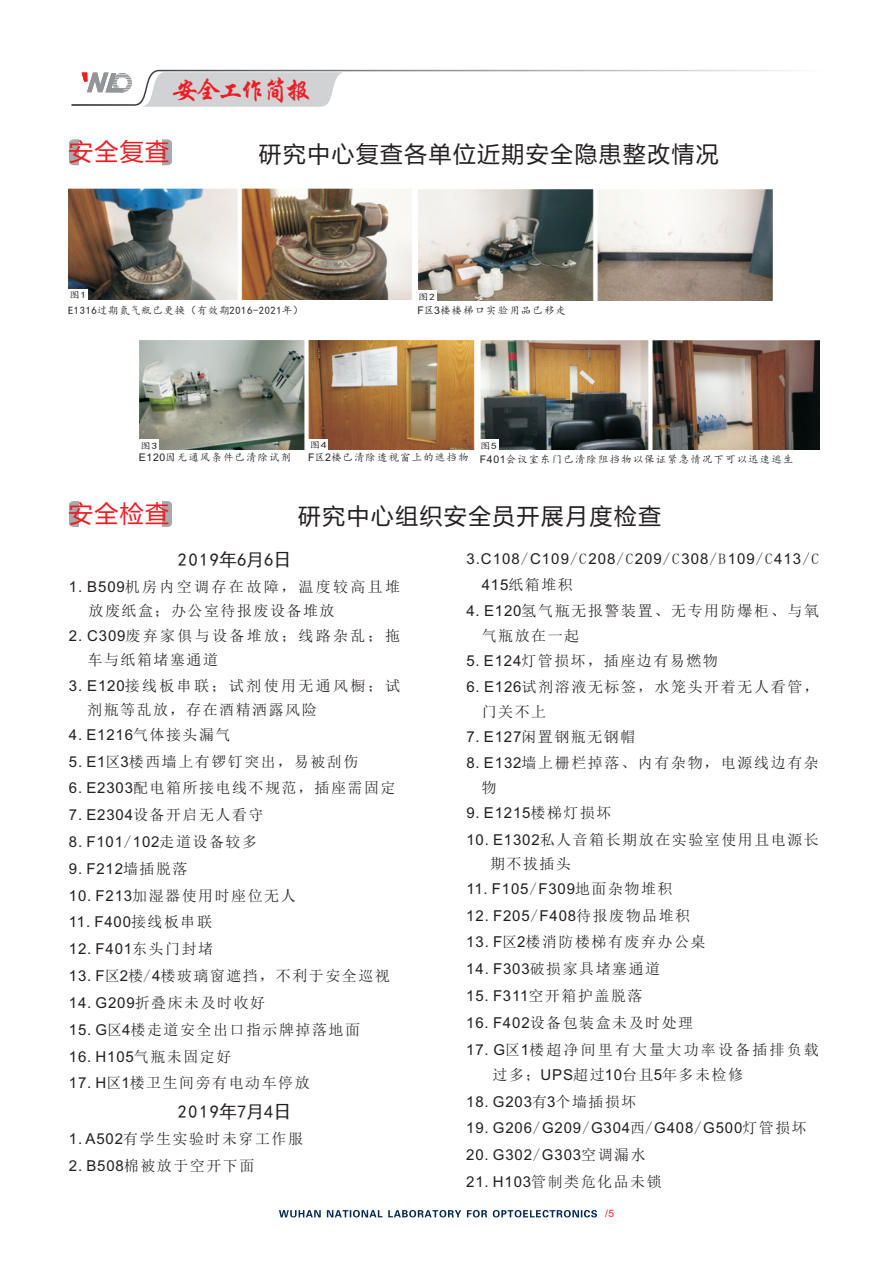
<style>
.page{position:relative;width:893px;height:1263px;background:#fff}
.page>*{position:absolute;margin:0;border:0;box-sizing:border-box;transform-origin:0 0}
.t1{font:27px "ST Xingkai";letter-spacing:-.165em;color:#ee1d23}
.t2{font:24px "Microsoft Ya Hei";letter-spacing:.06em;color:#ee1d23}
.t3{font:22.5px "Microsoft Ya Hei";letter-spacing:.08em;color:#231f20}
.t4{font:18px "Sim Hei";color:#231f20}
.t5{font:15px "Sim Sun";letter-spacing:.1em;color:#231f20}
.t6{font:15px "Arial";letter-spacing:.055em;color:#231f20}
.t7{font:15px "Sim Sun";letter-spacing:.155em;color:#231f20}
.t8{font:15px/25.2px "Sim Sun";letter-spacing:.145em;color:#231f20}
.t9{font:10.5px "Kai Ti";letter-spacing:.1em;color:#231f20}
.t10{font:10.5px "Kai Ti";letter-spacing:.06em;color:#231f20}
.t11{font:10.2px "Arial";color:#ee1d23}
.t12{font:9px "Kai Ti";color:#231f20;scale:1.29 1}
.s1{font-family:"Arial"}
.s2{font-family:"Sim Sun"}
</style>
<div class="page">
<img style="left:140px;top:340px;width:335px;height:109px">
<img style="left:480px;top:340px;width:339px;height:109px">
<img style="left:418px;top:189px;width:354px;height:111px">
<img style="left:69px;top:189px;width:343px;height:110px">
<svg style="left:71px;top:70px;width:725px;height:37px"></svg>
<svg style="left:279px;top:1210px;width:318px;height:7px"></svg>
<svg style="left:69px;top:501px;width:103px;height:26px"></svg>
<div style="left:79px;top:500px;width:82px;height:29px;background:#fff"></div>
<svg style="left:69px;top:139px;width:103px;height:26px"></svg>
<div style="left:79px;top:138px;width:82px;height:29px;background:#fff"></div>
<div style="left:68px;top:289px;width:20px;height:10px;background:#fff"></div>
<div style="left:139px;top:440px;width:20px;height:10px;background:#fff"></div>
<div style="left:479px;top:439px;width:19px;height:11px;background:#fff"></div>
<div style="left:417px;top:291px;width:19px;height:10px;background:#fff"></div>
<div style="left:308px;top:439px;width:20px;height:10px;background:#fff"></div>
<h1 class="t1" style="left:171px;top:77px;width:141px">安全工作简报</h1>
<h2 class="t2" style="left:69px;top:141px;width:102px">安全复查</h2>
<h3 class="t3" style="left:259px;top:144px;width:461px">研究中心复查各单位近期安全隐患整改情况</h3>
<p class="t12" style="left:69px;top:291px;width:15px">图1</p>
<p class="t12" style="left:417px;top:292px;width:15px">图2</p>
<p class="t10" style="left:68px;top:305px;width:237px">E1316过期氮气瓶已更换（有效期2016-2021年）</p>
<p class="t9" style="left:417px;top:305px;width:150px"><span class="s1">F</span>区<span class="s1">3</span>楼楼梯口实验用品已移走</p>
<p class="t12" style="left:309px;top:440px;width:15px">图4</p>
<p class="t12" style="left:140px;top:441px;width:15px">图3</p>
<p class="t12" style="left:479px;top:441px;width:15px">图5</p>
<p class="t9" style="left:139px;top:452px;width:154px"><span class="s1">E120</span>因无通风条件已清除试剂</p>
<p class="t9" style="left:480px;top:454px;width:315px"><span class="s1">F401</span>会议室东门已清除阻挡物以保证紧急情况下可以迅速逃生</p>
<p class="t9" style="left:308px;top:452px;width:162px"><span class="s1">F</span>区<span class="s1">2</span>楼已清除透视窗上的遮挡物</p>
<h2 class="t2" style="left:69px;top:502px;width:102px">安全检查</h2>
<h3 class="t3" style="left:298px;top:506px;width:364px">研究中心组织安全员开展月度检查</h3>
<p class="t4" style="left:178px;top:551px;width:115px">2019年6月6日</p>
<p class="t6" style="left:466px;top:553px;width:354px">3.C108<span class="s2">/</span>C109<span class="s2">/C</span>208<span class="s2">/C</span>209<span class="s2">/C</span>308<span class="s2">/B</span>109<span class="s2">/C</span>413<span class="s2">/C</span></p>
<p class="t7" style="left:69px;top:579px;width:333px"><span class="s1">1. B509</span>机房内空调存在故障，温度较高且堆</p>
<p class="t5" style="left:482px;top:577px;width:93px"><span class="s1">415</span>纸箱堆积</p>
<p class="t5" style="left:89px;top:603px;width:247px">放废纸盒；办公室待报废设备堆放</p>
<p class="t5" style="left:466px;top:603px;width:354px"><span class="s1">4. E120</span>氢气瓶无报警装置、无专用防爆柜、与氧</p>
<p class="t7" style="left:69px;top:628px;width:333px"><span class="s1">2. C309</span>废弃家俱与设备堆放；线路杂乱；拖</p>
<p class="t5" style="left:482px;top:628px;width:99px">气瓶放在一起</p>
<p class="t5" style="left:88px;top:652px;width:132px">车与纸箱堵塞通道</p>
<p class="t5" style="left:466px;top:653px;width:253px"><span class="s1">5. E124</span>灯管损坏，插座边有易燃物</p>
<p class="t7" style="left:69px;top:678px;width:333px"><span class="s1">3. E120</span>接线板串联；试剂使用无通风橱；试</p>
<p class="t5" style="left:466px;top:679px;width:354px"><span class="s1">6. E126</span>试剂溶液无标签，水笼头开着无人看管，</p>
<p class="t5" style="left:87px;top:702px;width:231px">剂瓶等乱放，存在酒精洒露风险</p>
<p class="t5" style="left:482px;top:704px;width:66px">门关不上</p>
<p class="t6" style="left:69px;top:729px;width:163px">4. E1216<span class="s2">气体接头漏气</span></p>
<p class="t5" style="left:466px;top:729px;width:171px"><span class="s1">7. E127</span>闲置钢瓶无钢帽</p>
<p class="t5" style="left:69px;top:754px;width:291px"><span class="s1">5. E1</span>区<span class="s1">3</span>楼西墙上有锣钉突出，易被刮伤</p>
<p class="t5" style="left:466px;top:756px;width:354px"><span class="s1">8. E132</span>墙上栅栏掉落、内有杂物，电源线边有杂</p>
<p class="t5" style="left:69px;top:780px;width:328px"><span class="s1">6. E2303</span>配电箱所接电线不规范，插座需固定</p>
<p class="t5" style="left:482px;top:780px;width:16px">物</p>
<p class="t5" style="left:69px;top:807px;width:196px"><span class="s1">7. E2304</span>设备开启无人看守</p>
<p class="t6" style="left:466px;top:807px;width:147px">9. E1215<span class="s2">楼梯灯损坏</span></p>
<p class="t6" style="left:69px;top:836px;width:190px">8. F101<span class="s2">/</span>102<span class="s2">走道设备较多</span></p>
<p class="t5" style="left:466px;top:832px;width:354px"><span class="s1">10. E1302</span>私人音箱长期放在实验室使用且电源长</p>
<p class="t6" style="left:69px;top:863px;width:120px">9. F212<span class="s2">墙插脱落</span></p>
<p class="t5" style="left:490px;top:856px;width:82px">期不拔插头</p>
<p class="t5" style="left:69px;top:888px;width:228px"><span class="s1">10. F213</span>加湿器使用时座位无人</p>
<p class="t6" style="left:466px;top:883px;width:208px">11. F105<span class="s2">/</span>F309<span class="s2">地面杂物堆积</span></p>
<p class="t6" style="left:69px;top:916px;width:145px">11. F400<span class="s2">接线板串联</span></p>
<p class="t6" style="left:466px;top:910px;width:225px">12. F205<span class="s2">/</span>F408<span class="s2">待报废物品堆积</span></p>
<p class="t6" style="left:69px;top:943px;width:146px">12. F401<span class="s2">东头门封堵</span></p>
<p class="t5" style="left:466px;top:934px;width:241px"><span class="s1">13. F</span>区<span class="s1">2</span>楼消防楼梯有废弃办公桌</p>
<p class="t5" style="left:69px;top:968px;width:323px"><span class="s1">13. F</span>区<span class="s1">2</span>楼/<span class="s1">4</span>楼玻璃窗遮挡，不利于安全巡视</p>
<p class="t5" style="left:466px;top:961px;width:195px"><span class="s1">14. F303</span>破损家具堵塞通道</p>
<p class="t5" style="left:69px;top:995px;width:198px"><span class="s1">14. G209</span>折叠床未及时收好</p>
<p class="t6" style="left:466px;top:990px;width:178px">15. F311<span class="s2">空开箱护盖脱落</span></p>
<p class="t5" style="left:69px;top:1022px;width:293px"><span class="s1">15. G</span>区<span class="s1">4</span>楼走道安全出口指示牌掉落地面</p>
<p class="t5" style="left:466px;top:1015px;width:228px"><span class="s1">16. F402</span>设备包装盒未及时处理</p>
<p class="t6" style="left:69px;top:1051px;width:164px">16. H105<span class="s2">气瓶未固定好</span></p>
<p class="t8" style="left:493px;top:1036px;width:328px;text-indent:-26px"><span class="s1">17. G</span>区<span class="s1">1</span>楼超净间里有大量大功率设备插排负载过多；<span class="s1">UPS</span>超过<span class="s1">10</span>台且<span class="s1">5</span>年多未检修</p>
<p class="t5" style="left:69px;top:1075px;width:242px"><span class="s1">17. H</span>区<span class="s1">1</span>楼卫生间旁有电动车停放</p>
<p class="t4" style="left:178px;top:1103px;width:115px">2019年7月4日</p>
<p class="t5" style="left:69px;top:1131px;width:236px"><span class="s1">1. A502</span>有学生实验时未穿工作服</p>
<p class="t5" style="left:69px;top:1158px;width:187px"><span class="s1">2. B508</span>棉被放于空开下面</p>
<p class="t6" style="left:466px;top:1096px;width:172px">18. G203<span class="s2">有</span>3<span class="s2">个墙插损坏</span></p>
<p class="t6" style="left:466px;top:1122px;width:342px">19. G206<span class="s2">/</span>G209<span class="s2">/</span>G304<span class="s2">西/</span>G408<span class="s2">/</span>G500<span class="s2">灯管损坏</span></p>
<p class="t6" style="left:466px;top:1149px;width:181px">20. G302<span class="s2">/</span>G303<span class="s2">空调漏水</span></p>
<p class="t5" style="left:466px;top:1174px;width:197px"><span class="s1">21. H103</span>管制类危化品未锁</p>
<p class="t11" style="left:605px;top:1210px;width:11px">/5</p>
</div>
